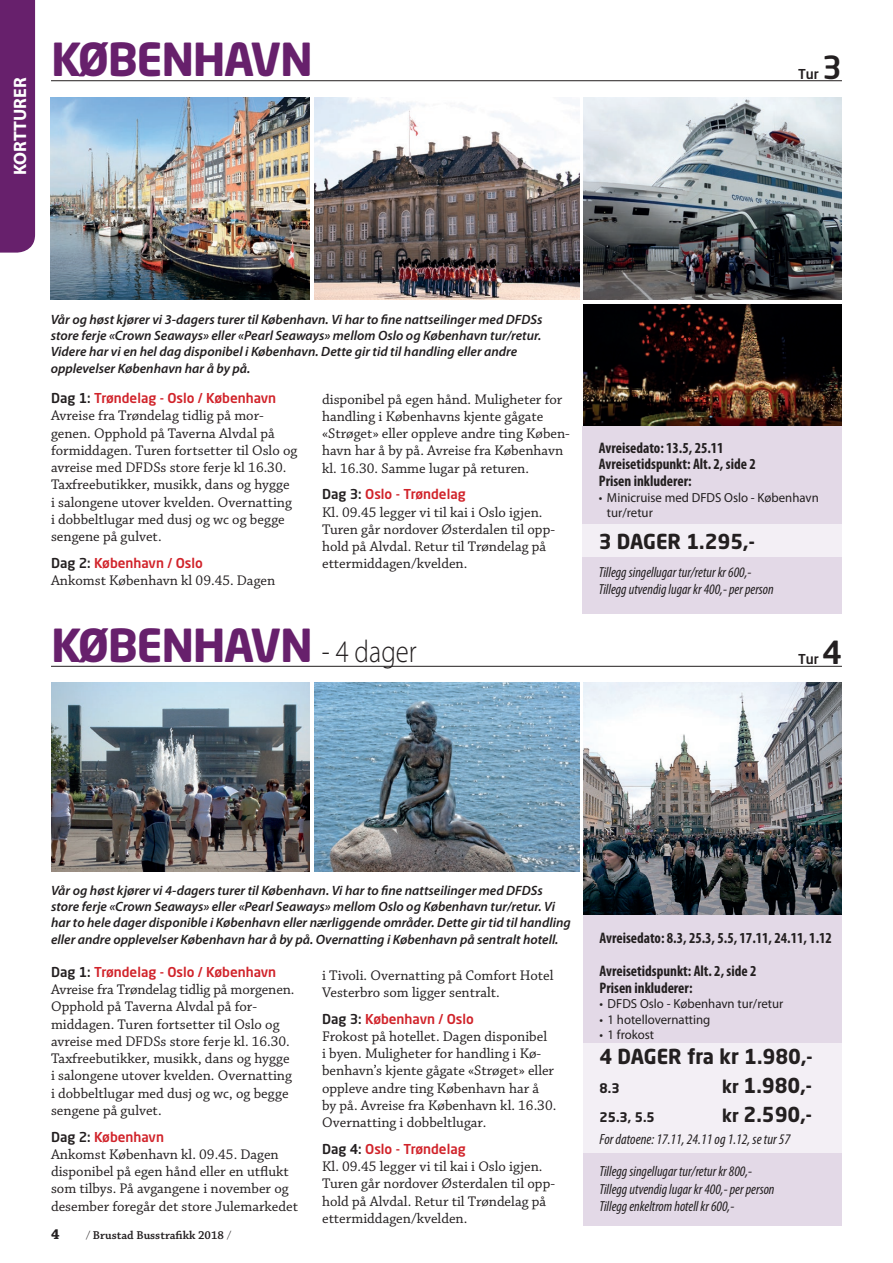
<style>
.page{position:relative;width:893px;height:1263px;background:#fff}
.page>*{position:absolute;margin:0;border:0;box-sizing:border-box;transform-origin:0 0}
.t1{font:700 45px "Neo Sans Std";letter-spacing:-.03em;color:#67206c}
.t2{font:500 31.5px "Neo Sans Std";color:#231f20}
.t3{font:700 20.4px "Neo Sans Std";color:#231f20}
.t4{font:700 18px "Myriad Pro";color:#fff}
.t5{font:700 condensed 15.3px/16.8px "Myriad Pro";color:#231f20}
.t6{font:700 15px "Chaparral Pro";color:#231f20}
.t7{font:14.7px/17.2px "Chaparral Pro";color:#231f20}
.t8{font:italic condensed 14.7px "Myriad Pro";color:#231f20}
.t9{font:italic condensed 14.55px/17.5px "Myriad Pro";color:#231f20}
.t10{font:italic 600 13.5px/16.2px "Myriad Pro";color:#231f20}
.t11{font:500 13.5px "Neo Sans Std";color:#d1232a}
.t12{font:500 13.5px "Neo Sans Std";letter-spacing:-.015em;color:#231f20}
.t13{font:13.05px/15.3px "Myriad Pro";color:#231f20}
.t14{font:700 13.05px "Neo Sans Std";color:#231f20}
.t15{font:600 12px "Chaparral Pro";color:#231f20}
.s1{color:#231f20}
.s2{font-family:"Myriad Pro";font-weight:300;font-size:31.5px;color:#231f20}
.s3{font-weight:300}
.s4{font-size:17.55px}
</style>
<div class="page">
<div style="left:0;top:0;width:35px;height:253px;background:#67206c"></div>
<div style="left:583px;top:426px;width:259px;height:187px;background:#e3d9e7"></div>
<div style="left:583px;top:915px;width:259px;height:310px;background:#e3d9e7"></div>
<img style="left:314px;top:682px;width:265px;height:190px">
<img style="left:51px;top:682px;width:259px;height:190px">
<img style="left:583px;top:682px;width:259px;height:233px">
<img style="left:51px;top:98px;width:259px;height:202px">
<img style="left:314px;top:98px;width:265px;height:202px">
<img style="left:583px;top:98px;width:259px;height:202px">
<img style="left:583px;top:304px;width:259px;height:122px">
<hr style="left:51px;top:80px;width:791px;height:1px;background:#231f20">
<hr style="left:51px;top:666px;width:791px;height:1px;background:#231f20">
<div style="left:583px;top:525px;width:265px;height:32px;background:#f3eff5"></div>
<div style="left:583px;top:1044px;width:266px;height:109px;background:#f3eff5"></div>
<p class="t4" style="left:8px;top:175px;width:99px;rotate:-90deg">KORTTURER</p>
<h1 class="t1" style="left:51px;top:31px;width:263px">KØBENHAVN</h1>
<h2 class="t2" style="left:822px;top:47px;width:21px">3</h2>
<p class="t12" style="left:798px;top:65px;width:22px">Tur</p>
<p class="t10" style="left:51px;top:311px;width:493px">Vår og høst kjører vi 3-dagers turer til København. Vi har to fine nattseilinger med DFDSs store ferje «Crown Seaways» eller «Pearl Seaways» mellom Oslo og København tur/retur.<br>Videre har vi en hel dag disponibel i København. Dette gir tid til handling eller andre opplevelser København har å by på.</p>
<p class="t11" style="left:51px;top:389px;width:227px"><span class="s1">Dag 1:</span> Trøndelag - Oslo / København</p>
<p class="t7" style="left:51px;top:408px;width:248px">Avreise fra Trøndelag tidlig på mor&shy;genen. Opphold på Taverna Alvdal på formiddagen. Turen fortsetter til Oslo og avreise med DFDSs store ferje kl 16.30.<br>Taxfreebutikker, musikk, dans og hygge<br>i salongene utover kvelden. Overnatting i dobbeltlugar med dusj og wc og begge sengene på gulvet.</p>
<p class="t11" style="left:51px;top:554px;width:153px"><span class="s1">Dag 2:</span> København / Oslo</p>
<p class="t7" style="left:51px;top:572px;width:226px">Ankomst København kl 09.45. Dagen</p>
<p class="t7" style="left:322px;top:391px;width:249px">disponibel på egen hånd. Muligheter for handling i Københavns kjente gågate «Strøget» eller oppleve andre ting Køben&shy;havn har å by på. Avreise fra København kl. 16.30. Samme lugar på returen.</p>
<p class="t11" style="left:322px;top:486px;width:145px"><span class="s1">Dag 3:</span> Oslo - Trøndelag</p>
<p class="t7" style="left:322px;top:504px;width:234px">Kl. 09.45 legger vi til kai i Oslo igjen.<br>Turen går nordover Østerdalen til opp&shy;hold på Alvdal. Retur til Trøndelag på ettermiddagen/kvelden.</p>
<h1 class="t1" style="left:51px;top:616px;width:367px">KØBENHAVN <span class="s2">- 4 dager</span></h1>
<p class="t5" style="left:599px;top:439px;width:158px">Avreisedato: 13.5, 25.11<br>Avreisetidspunkt: Alt. 2, side 2<br>Prisen inkluderer:</p>
<p class="t13" style="left:607px;top:489px;width:213px;text-indent:-8px">• Minicruise med DFDS Oslo - København tur/retur</p>
<h3 class="t3" style="left:599px;top:528px;width:157px">3 DAGER 1.295,-</h3>
<p class="t9" style="left:599px;top:563px;width:176px">Tillegg singellugar tur/retur kr 600,-<br>Tillegg utvendig lugar kr 400,- per person</p>
<h2 class="t2" style="left:822px;top:632px;width:21px">4</h2>
<p class="t12" style="left:798px;top:650px;width:22px">Tur</p>
<p class="t10" style="left:51px;top:882px;width:521px">Vår og høst kjører vi 4-dagers turer til København. Vi har to fine nattseilinger med DFDSs store ferje «Crown Seaways» eller «Pearl Seaways» mellom Oslo og København tur/retur. Vi har to hele dager disponible i København eller nærliggende områder. Dette gir tid til handling eller andre opplevelser København har å by på. Overnatting i København på sentralt hotell.</p>
<p class="t11" style="left:51px;top:963px;width:227px"><span class="s1">Dag 1:</span> Trøndelag - Oslo / København</p>
<p class="t7" style="left:51px;top:981px;width:245px">Avreise fra Trøndelag tidlig på morgenen.<br>Opphold på Taverna Alvdal på for&shy;middagen. Turen fortsetter til Oslo og avreise med DFDSs store ferje kl. 16.30.<br>Taxfreebutikker, musikk, dans og hygge i salongene utover kvelden. Overnatting i dobbeltlugar med dusj og wc, og begge sengene på gulvet.</p>
<p class="t11" style="left:51px;top:1128px;width:114px"><span class="s1">Dag 2:</span> København</p>
<p class="t7" style="left:51px;top:1146px;width:248px">Ankomst København kl. 09.45. Dagen disponibel på egen hånd eller en utflukt som tilbys. På avgangene i november og desember foregår det store Julemarkedet</p>
<p class="t6" style="left:51px;top:1226px;width:10px">4</p>
<p class="t15" style="left:86px;top:1228px;width:147px"><span class="s3">/</span> Brustad Busstrafikk 2018 <span class="s3">/</span></p>
<p class="t7" style="left:322px;top:967px;width:233px">i Tivoli. Overnatting på Comfort Hotel<br>Vesterbro som ligger sentralt.</p>
<p class="t11" style="left:322px;top:1010px;width:153px"><span class="s1">Dag 3:</span> København / Oslo</p>
<p class="t7" style="left:322px;top:1028px;width:236px">Frokost på hotellet. Dagen disponibel<br>i byen. Muligheter for handling i Kø&shy;benhavn’s kjente gågate «Strøget» eller oppleve andre ting København har å by på. Avreise fra København kl. 16.30.<br>Overnatting i dobbeltlugar.</p>
<p class="t11" style="left:322px;top:1140px;width:145px"><span class="s1">Dag 4:</span> Oslo - Trøndelag</p>
<p class="t7" style="left:322px;top:1158px;width:234px">Kl. 09.45 legger vi til kai i Oslo igjen.<br>Turen går nordover Østerdalen til opp&shy;hold på Alvdal. Retur til Trøndelag på ettermiddagen/kvelden.</p>
<p class="t5" style="left:600px;top:921px;width:234px;line-height:33.5px">Avreisedato: 8.3, 25.3, 5.5, 17.11, 24.11, 1.12<br>Avreisetidspunkt: Alt. 2, side 2</p>
<p class="t5" style="left:600px;top:979px;width:94px">Prisen inkluderer:</p>
<p class="t13" style="left:600px;top:996px;width:185px">• DFDS Oslo - København tur/retur</p>
<p class="t13" style="left:600px;top:1011px;width:112px">• 1 hotellovernatting</p>
<p class="t13" style="left:600px;top:1027px;width:56px">• 1 frokost</p>
<h3 class="t3" style="left:600px;top:1043px;width:215px">4 DAGER fra kr 1.980,-</h3>
<p class="t14" style="left:600px;top:1079px;width:22px">8.3</p>
<h3 class="t3" style="left:722px;top:1072px;width:91px"><span class="s4">kr</span> 1.980,-</h3>
<p class="t14" style="left:600px;top:1108px;width:57px">25.3, 5.5</p>
<h3 class="t3" style="left:722px;top:1101px;width:91px"><span class="s4">kr</span> 2.590,-</h3>
<p class="t8" style="left:600px;top:1130px;width:192px">For datoene: 17.11, 24.11 og 1.12, se tur 57</p>
<p class="t9" style="left:600px;top:1162px;width:176px">Tillegg singellugar tur/retur kr 800,-<br>Tillegg utvendig lugar kr 400,- per person<br>Tillegg enkeltrom hotell kr 600,-</p>
</div>
